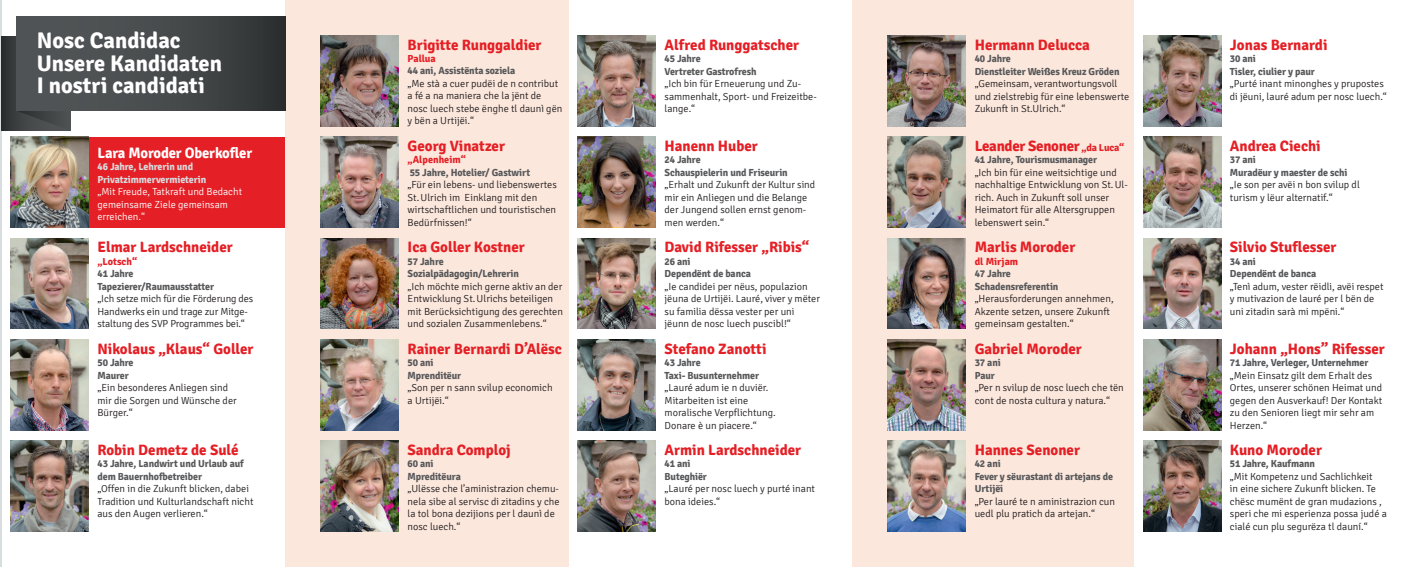
<style>
.page{position:relative;width:1416px;height:567px;background:#fff}
.page>*{position:absolute;margin:0;border:0;box-sizing:border-box;transform-origin:0 0}
.t1{font:700 22.5px/22.5px "Signika";color:#fff}
.t2{font:700 15px "Signika";color:#e41f25}
.t3{font:700 15px "Signika";letter-spacing:-.02em;color:#e41f25}
.t4{font:700 15px "Signika";letter-spacing:-.01em;color:#fff}
.t5{font:300 10.25px/12.5px "Signika";color:#231f20}
.t6{font:700 10.25px/12.5px "Signika";letter-spacing:-.01em;color:#57585a}
.t7{font:300 10.25px/12.5px "Signika";color:#fff}
.t8{font:700 10.25px/12.5px "Signika";letter-spacing:-.01em;color:#d8dde0}
.t9{font:700 10.25px "Signika";color:#e41f25}
.s1{font-size:10.25px}
</style>
<div class="page">
<div style="left:11px;top:137px;width:274px;height:90px;background:#e41f25"></div>
<div style="left:852px;top:0;width:282px;height:567px;background:#fce7dc"></div>
<div style="left:285px;top:0;width:284px;height:567px;background:#fce7dc"></div>
<hr style="left:0;top:0;width:2px;height:567px;background:#d8dde0">
<div style="left:2px;top:37px;width:68px;height:94px;background:#333637"></div>
<svg style="left:19px;top:111px;width:51px;height:20px"></svg>
<div style="left:16px;top:17px;width:269px;height:94px;background:linear-gradient(to right,#565b5d,#333637)"></div>
<img style="left:11px;top:238px;width:78px;height:91px">
<img style="left:11px;top:339px;width:78px;height:91px">
<img style="left:11px;top:441px;width:78px;height:90px">
<img style="left:321px;top:35px;width:78px;height:91px">
<img style="left:321px;top:137px;width:78px;height:90px">
<img style="left:321px;top:238px;width:78px;height:91px">
<img style="left:321px;top:339px;width:78px;height:91px">
<img style="left:321px;top:441px;width:78px;height:90px">
<img style="left:578px;top:35px;width:78px;height:91px">
<img style="left:578px;top:137px;width:78px;height:90px">
<img style="left:578px;top:238px;width:78px;height:91px">
<img style="left:578px;top:339px;width:78px;height:91px">
<img style="left:578px;top:441px;width:78px;height:90px">
<img style="left:888px;top:35px;width:78px;height:91px">
<img style="left:888px;top:137px;width:78px;height:90px">
<img style="left:888px;top:238px;width:78px;height:91px">
<img style="left:888px;top:339px;width:78px;height:91px">
<img style="left:888px;top:441px;width:78px;height:90px">
<img style="left:1143px;top:35px;width:78px;height:91px">
<img style="left:1143px;top:137px;width:78px;height:90px">
<img style="left:1143px;top:238px;width:78px;height:91px">
<img style="left:1143px;top:339px;width:78px;height:91px">
<img style="left:1143px;top:441px;width:78px;height:90px">
<img style="left:11px;top:137px;width:78px;height:90px">
<h1 class="t1" style="left:37px;top:30px;width:187px">Nosc Candidac<br>Unsere Kandidaten<br>I nostri candidati</h1>
<h2 class="t4" style="left:97px;top:144px;width:156px">Lara Moroder Oberkofler</h2>
<p class="t8" style="left:97px;top:161px;width:110px">46 Jahre, Lehrerin und<br>Privatzimmervermieterin</p>
<p class="t7" style="left:97px;top:186px;width:146px">„Mit Freude, Tatkraft und Bedacht gemeinsame Ziele gemeinsam erreichen.“</p>
<h2 class="t2" style="left:97px;top:238px;width:137px">Elmar Lardschneider</h2>
<p class="t9" style="left:97px;top:255px;width:41px">„Lotsch“</p>
<p class="t6" style="left:97px;top:267px;width:118px">41 Jahre<br>Tapezierer/Raumausstatter</p>
<p class="t5" style="left:97px;top:293px;width:157px">„Ich setze mich für die Förderung des<br>Handwerks ein und trage zur Mitge&shy;staltung des SVP Programmes bei.“</p>
<h2 class="t2" style="left:97px;top:339px;width:158px">Nikolaus „Klaus“ Goller</h2>
<p class="t6" style="left:97px;top:356px;width:38px">50 Jahre<br>Maurer</p>
<p class="t5" style="left:97px;top:382px;width:141px">„Ein besonderes Anliegen sind mir die Sorgen und Wünsche der<br>Bürger.“</p>
<h2 class="t2" style="left:97px;top:441px;width:143px">Robin Demetz de Sulé</h2>
<p class="t6" style="left:97px;top:458px;width:148px">43 Jahre, Landwirt und Urlaub auf dem Bauernhofbetreiber</p>
<p class="t5" style="left:97px;top:483px;width:157px">„Offen in die Zukunft blicken, dabei<br>Tradition und Kulturlandschaft nicht aus den Augen verlieren.“</p>
<h2 class="t2" style="left:407px;top:35px;width:135px">Brigitte Runggaldier</h2>
<p class="t9" style="left:407px;top:52px;width:30px">Pallua</p>
<p class="t6" style="left:407px;top:65px;width:109px">44 ani, Assistënta soziela</p>
<p class="t5" style="left:407px;top:77px;width:156px">„Me stà a cuer pudëi de n contribut a fé a na maniera che la jënt de nosc luech stebe ënghe tl daunì gën y bën a Urtijëi.“</p>
<h2 class="t2" style="left:407px;top:137px;width:99px">Georg Vinatzer</h2>
<p class="t9" style="left:407px;top:154px;width:60px">„Alpenheim“</p>
<p class="t6" style="left:410px;top:166px;width:122px">55 Jahre, Hotelier/ Gastwirt</p>
<p class="t5" style="left:407px;top:179px;width:151px">„Für ein lebens- und liebenswertes<br>St.Ulrich im Einklang mit den wirtschaftlichen und touristischen<br>Bedürfnissen!“</p>
<h2 class="t2" style="left:407px;top:238px;width:119px">Ica Goller Kostner</h2>
<p class="t6" style="left:407px;top:255px;width:113px">57 Jahre<br>Sozialpädagogin/Lehrerin</p>
<p class="t5" style="left:407px;top:280px;width:157px">„Ich möchte mich gerne aktiv an der Entwicklung St.Ulrichs beteiligen mit Berücksichtigung des gerechten und sozialen Zusammenlebens.“</p>
<h2 class="t2" style="left:407px;top:339px;width:156px">Rainer Bernardi D’Alësc</h2>
<p class="t6" style="left:407px;top:356px;width:55px">50 ani<br>Mprenditëur</p>
<p class="t5" style="left:407px;top:382px;width:146px">„Son per n sann svilup economich a Urtijëi.“</p>
<h2 class="t2" style="left:407px;top:441px;width:105px">Sandra Comploj</h2>
<p class="t6" style="left:407px;top:458px;width:55px">60 ani<br>Mpreditëura</p>
<p class="t5" style="left:407px;top:483px;width:153px">„Ulësse che l’aministrazion chemu&shy;nela sibe al servisc di zitadins y che la tol bona dezijions per l daunì de nosc luech.“</p>
<h2 class="t2" style="left:664px;top:35px;width:136px">Alfred Runggatscher</h2>
<p class="t6" style="left:664px;top:52px;width:94px">45 Jahre<br>Vertreter Gastrofresh</p>
<p class="t5" style="left:664px;top:78px;width:154px">„Ich bin für Erneuerung und Zu&shy;sammenhalt, Sport- und Freizeitbe&shy;lange.“</p>
<h2 class="t2" style="left:664px;top:137px;width:95px">Hanenn Huber</h2>
<p class="t6" style="left:664px;top:154px;width:125px">24 Jahre<br>Schauspielerin und Friseurin</p>
<p class="t5" style="left:664px;top:179px;width:152px">„Erhalt und Zukunft der Kultur sind mir ein Anliegen und die Belange der Jungend sollen ernst genom&shy;men werden.“</p>
<h2 class="t2" style="left:664px;top:238px;width:146px">David Rifesser „Ribis“</h2>
<p class="t6" style="left:664px;top:255px;width:88px">26 ani<br>Dependënt de banca</p>
<p class="t5" style="left:664px;top:280px;width:157px">„Ie candidei per nëus, populazion jëuna de Urtijëi. Lauré, viver y mëter su familia dëssa vester per uni jëunn de nosc luech puscibl!“</p>
<h2 class="t2" style="left:664px;top:339px;width:104px">Stefano Zanotti</h2>
<p class="t6" style="left:664px;top:356px;width:96px">43 Jahre<br>Taxi- Busunternehmer</p>
<p class="t5" style="left:664px;top:382px;width:113px">„Lauré adum ie n duviër.<br>Mitarbeiten ist eine moralische Verpflichtung.<br>Donare è un piacere.“</p>
<h2 class="t2" style="left:664px;top:441px;width:138px">Armin Lardschneider</h2>
<p class="t6" style="left:664px;top:458px;width:44px">41 ani<br>Buteghiër</p>
<p class="t5" style="left:664px;top:483px;width:152px">„Lauré per nosc luech y purté inant bona ideies.“</p>
<h2 class="t2" style="left:974px;top:35px;width:117px">Hermann Delucca</h2>
<p class="t6" style="left:974px;top:52px;width:146px">40 Jahre<br>Dienstleiter Weißes Kreuz Gröden</p>
<p class="t5" style="left:974px;top:78px;width:156px">„Gemeinsam, verantwortungsvoll und zielstrebig für eine lebenswerte<br>Zukunft in St.Ulrich.“</p>
<h2 class="t3" style="left:974px;top:137px;width:151px">Leander Senoner <span class="s1">„da Luca“</span></h2>
<p class="t6" style="left:974px;top:154px;width:124px">41 Jahre, Tourismusmanager</p>
<p class="t5" style="left:974px;top:166px;width:155px">„Ich bin für eine weitsichtige und nachhaltige Entwicklung von St.Ul&shy;rich. Auch in Zukunft soll unser<br>Heimatort für alle Altersgruppen lebenswert sein.“</p>
<h2 class="t2" style="left:974px;top:238px;width:102px">Marlis Moroder</h2>
<p class="t9" style="left:974px;top:255px;width:45px">dl Mirjam</p>
<p class="t6" style="left:974px;top:267px;width:85px">47 Jahre<br>Schadensreferentin</p>
<p class="t5" style="left:974px;top:293px;width:140px">„Herausforderungen annehmen,<br>Akzente setzen, unsere Zukunft gemeinsam gestalten.“</p>
<h2 class="t2" style="left:974px;top:339px;width:109px">Gabriel Moroder</h2>
<p class="t6" style="left:974px;top:356px;width:27px">37 ani<br>Paur</p>
<p class="t5" style="left:974px;top:382px;width:151px">„Per n svilup de nosc luech che tën cont de nosta cultura y natura.“</p>
<h2 class="t2" style="left:974px;top:441px;width:107px">Hannes Senoner</h2>
<p class="t6" style="left:974px;top:458px;width:140px">42 ani<br>Fever y sëurastant di artejans de<br>Urtijëi</p>
<p class="t5" style="left:974px;top:495px;width:142px">„Per lauré te n aministrazion cun uedl plu pratich da artejan.“</p>
<h2 class="t2" style="left:1230px;top:35px;width:99px">Jonas Bernardi</h2>
<p class="t6" style="left:1230px;top:52px;width:86px">30 ani<br>Tisler, ciulier y paur</p>
<p class="t5" style="left:1230px;top:78px;width:158px">„Purté inant minonghes y prupostes di jëuni, lauré adum per nosc luech.“</p>
<h2 class="t2" style="left:1230px;top:137px;width:92px">Andrea Ciechi</h2>
<p class="t6" style="left:1230px;top:154px;width:119px">37 ani<br>Muradëur y maester de schi</p>
<p class="t5" style="left:1230px;top:179px;width:131px">„Ie son per avëi n bon svilup dl turism y lëur alternatif.“</p>
<h2 class="t2" style="left:1230px;top:238px;width:108px">Silvio Stuflesser</h2>
<p class="t6" style="left:1230px;top:255px;width:88px">34 ani<br>Dependënt de banca</p>
<p class="t5" style="left:1230px;top:280px;width:155px">„Tenì adum, vester rëidli, avëi respet y mutivazion de lauré per l bën de uni zitadin sarà mi mpëni.“</p>
<h2 class="t2" style="left:1230px;top:339px;width:156px">Johann „Hons” Rifesser</h2>
<p class="t6" style="left:1230px;top:356px;width:140px">71 Jahre, Verleger, Unternehmer</p>
<p class="t5" style="left:1230px;top:369px;width:154px">„Mein Einsatz gilt dem Erhalt des<br>Ortes, unserer schönen Heimat und gegen den Ausverkauf! Der Kontakt zu den Senioren liegt mir sehr am<br>Herzen.“</p>
<h2 class="t2" style="left:1230px;top:441px;width:94px">Kuno Moroder</h2>
<p class="t6" style="left:1230px;top:458px;width:87px">51 Jahre, Kaufmann</p>
<p class="t5" style="left:1230px;top:470px;width:158px">„Mit Kompetenz und Sachlichkeit<br>in eine sichere Zukunft blicken. Te chësc mumënt de gran mudazions , speri che mi esperienza possa judé a cialé cun plu segurëza tl dauní.“</p>
</div>
